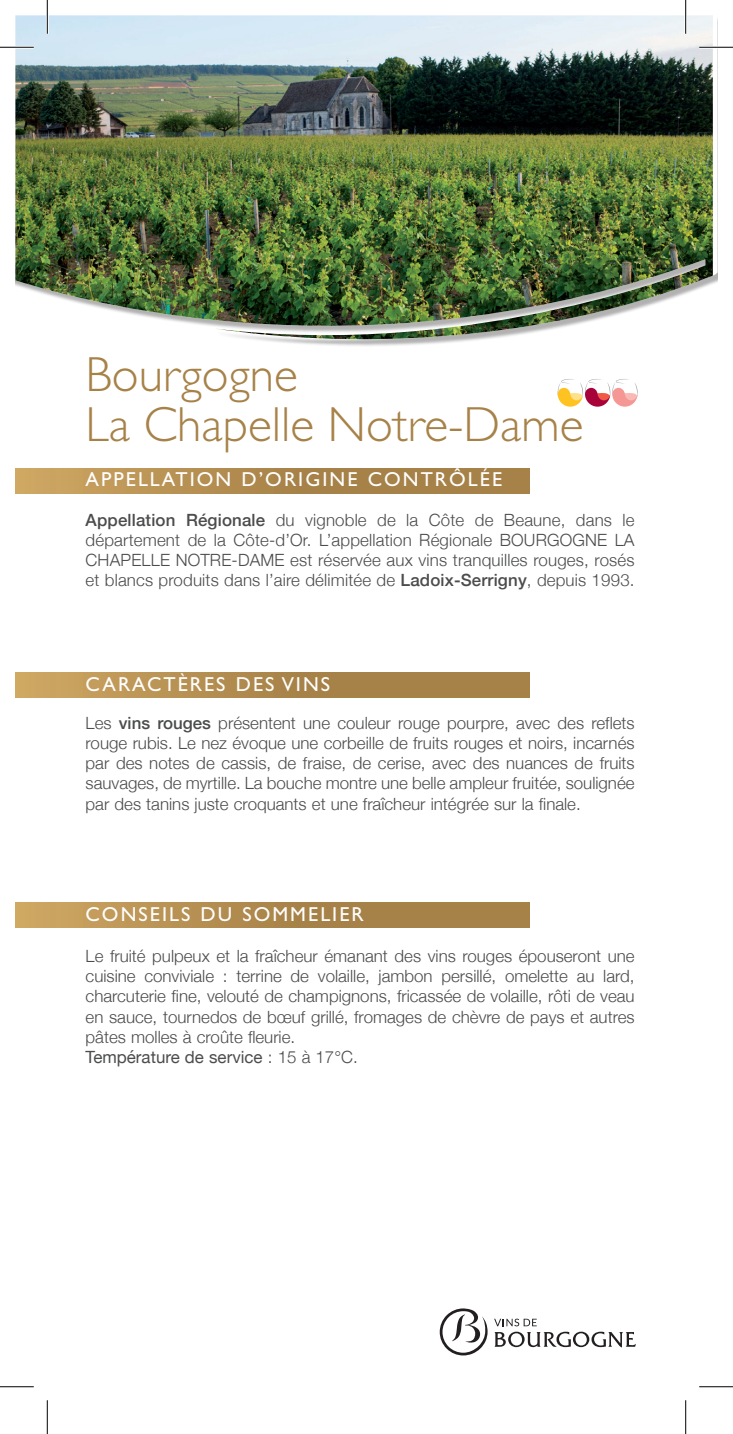
<style>
.page{position:relative;width:733px;height:1434px;background:#fff}
.page>*{position:absolute;margin:0;border:0;box-sizing:border-box;transform-origin:0 0}
.t1{font:300 49.5px/49.5px "Gill Sans";color:#a78248}
.t2{font:20.25px "Gill Sans";letter-spacing:.1em;color:#fff}
.t3{font:300 16.88px/20.2px "Helvetica Neue";color:#4b4c4d;text-align:justify}
.s1{font-weight:500}
.s2{font-weight:400}
</style>
<div class="page">
<img style="left:15px;top:15px;width:697px;height:327px">
<div style="left:15px;top:672px;width:514px;height:26px;background:linear-gradient(to right,#c8a15e,#9d7941)"></div>
<div style="left:15px;top:468px;width:514px;height:26px;background:linear-gradient(to right,#c8a15e,#9d7941)"></div>
<div style="left:15px;top:902px;width:514px;height:26px;background:linear-gradient(to right,#c8a15e,#9d7941)"></div>
<svg style="left:494px;top:1319px;width:141px;height:28px"></svg>
<svg style="left:439px;top:1308px;width:48px;height:47px"></svg>
<svg style="left:557px;top:379px;width:80px;height:28px"></svg>
<hr style="left:0;top:46px;width:34px;height:3px;background:#fff">
<hr style="left:699px;top:46px;width:33px;height:3px;background:#fff">
<hr style="left:46px;top:0;width:3px;height:34px;background:#fff">
<hr style="left:684px;top:0;width:2px;height:34px;background:#fff">
<hr style="left:0;top:47px;width:34px;height:1px;background:#000">
<hr style="left:699px;top:47px;width:33px;height:1px;background:#000">
<hr style="left:0;top:1386px;width:34px;height:1px;background:#000">
<hr style="left:699px;top:1386px;width:33px;height:1px;background:#000">
<hr style="left:47px;top:0;width:1px;height:34px;background:#000">
<hr style="left:47px;top:1400px;width:1px;height:34px;background:#000">
<hr style="left:685px;top:0;width:1px;height:34px;background:#000">
<hr style="left:685px;top:1400px;width:1px;height:34px;background:#000">
<h1 class="t1" style="left:86px;top:351px;width:499px">Bourgogne<br>La Chapelle Notre-Dame</h1>
<p class="t2" style="left:86px;top:468px;width:418px">APPELLATION D’ORIGINE CONTRÔLÉE</p>
<p class="t3" style="left:86px;top:508px;width:550px"><span class="s1">Appellation Régionale</span> du vignoble de la Côte de Beaune, dans le département de la Côte-d’Or. L’appellation Régionale BOURGOGNE LA CHAPELLE NOTRE-DAME est réservée aux vins tranquilles rouges, rosés et blancs produits dans l’aire délimitée de <span class="s1">Ladoix-Serrigny</span>, depuis 1993.</p>
<p class="t2" style="left:86px;top:672px;width:246px">CARACTÈRES DES VINS</p>
<p class="t3" style="left:86px;top:711px;width:550px">Les <span class="s1">vins rouges</span> présentent une couleur rouge pourpre, avec des reflets rouge rubis. Le nez évoque une corbeille de fruits rouges et noirs, incarnés par des notes de cassis, de fraise, de cerise, avec des nuances de fruits sauvages, de myrtille. La bouche montre une belle ampleur fruitée, soulignée par des tanins juste croquants et une fraîcheur intégrée sur la finale.</p>
<p class="t2" style="left:86px;top:903px;width:279px">CONSEILS DU SOMMELIER</p>
<p class="t3" style="left:86px;top:944px;width:550px;text-align:left">Le fruité pulpeux et la fraîcheur émanant des vins rouges épouseront une cuisine conviviale : terrine de volaille, jambon persillé, omelette au lard, charcuterie fine, velouté de champignons, fricassée de volaille, rôti de veau en sauce, tournedos de bœuf grillé, fromages de chèvre de pays et autres pâtes molles à croûte fleurie.<br><span class="s2">Température de service</span> : 15 à 17°C.</p>
</div>
